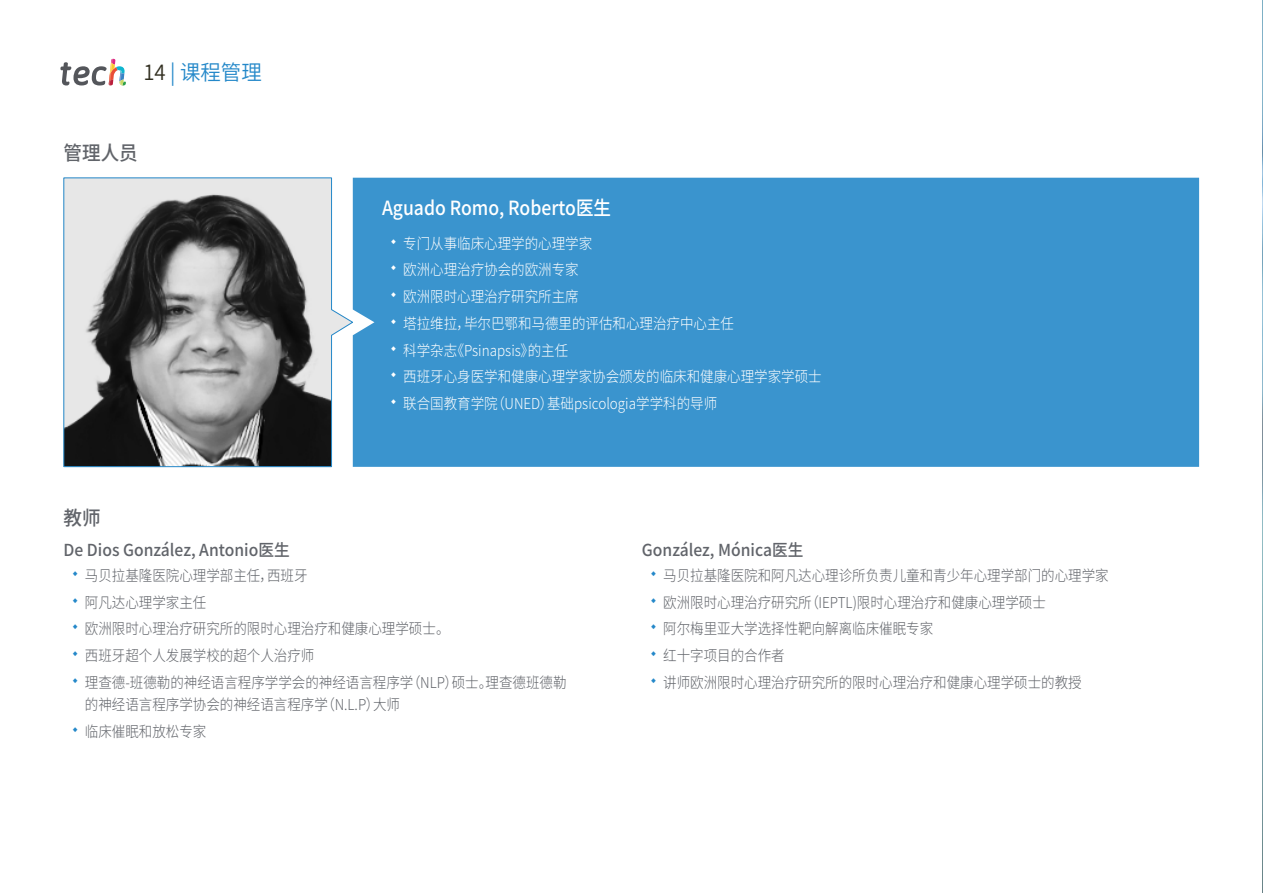
<style>
.page{position:relative;width:1263px;height:893px;background:#fff}
.page>*{position:absolute;margin:0;border:0;box-sizing:border-box;transform-origin:0 0}
.t1{font:21px "Source Han Sans CN";color:#2488c9}
.t2{font:500 19.5px "Source Han Sans CN";color:#fff;scale:.9 1}
.t3{font:500 19.5px "Source Han Sans CN";color:#61646a;scale:.95 1}
.t4{font:500 16.5px "Source Han Sans CN";color:#61646a;scale:.95 1}
.t5{font:300 15px/26.7px "Source Han Sans CN";color:#61646a;scale:.9 1}
.t6{font:300 15px/26.7px "Source Han Sans CN";color:#fff;scale:.9 1}
.s1{color:#312e20}
</style>
<div class="page">
<svg style="left:60px;top:59px;width:66px;height:27px"></svg>
<div style="left:353px;top:178px;width:846px;height:289px;background:#3a94ce"></div>
<svg style="left:63px;top:177px;width:290px;height:290px;background:#8c8d8e"></svg>
<img style="left:1262px;top:0;width:1px;height:893px">
<svg style="left:391px;top:239px;width:5px;height:5px"></svg>
<svg style="left:391px;top:265px;width:5px;height:5px"></svg>
<svg style="left:391px;top:292px;width:5px;height:5px"></svg>
<svg style="left:391px;top:319px;width:5px;height:5px"></svg>
<svg style="left:391px;top:346px;width:5px;height:5px"></svg>
<svg style="left:391px;top:372px;width:5px;height:5px"></svg>
<svg style="left:391px;top:399px;width:5px;height:5px"></svg>
<h1 class="t1" style="left:143px;top:61px;width:120px"><span class="s1">14</span> | 课程管理</h1>
<h2 class="t3" style="left:64px;top:141px;width:80px">管理人员</h2>
<h2 class="t3" style="left:64px;top:507px;width:40px">教师</h2>
<h2 class="t2" style="left:382px;top:196px;width:256px">Aguado Romo, Roberto医生</h2>
<p class="t6" style="left:403px;top:230px;width:466px">专门从事临床心理学的心理学家<br>欧洲心理治疗协会的欧洲专家<br>欧洲限时心理治疗研究所主席<br>塔拉维拉，毕尔巴鄂和马德里的评估和心理治疗中心主任<br>科学杂志《Psinapsis》的主任<br>西班牙心身医学和健康心理学家协会颁发的临床和健康心理学家学硕士联合国教育学院（UNED）基础psicologia学学科的导师</p>
<p class="t4" style="left:64px;top:541px;width:239px">De Dios González, Antonio医生</p>
<p class="t5" style="left:85px;top:562px;width:537px">马贝拉基隆医院心理学部主任，西班牙<br>阿凡达心理学家主任<br>欧洲限时心理治疗研究所的限时心理治疗和健康心理学硕士。<br>西班牙超个人发展学校的超个人治疗师<br>理查德-班德勒的神经语言程序学学会的神经语言程序学（NLP）硕士。理查德班德勒</p>
<p class="t5" style="left:85px;top:692px;width:352px">的神经语言程序学协会的神经语言程序学（N.L.P）大师临床催眠和放松专家</p>
<p class="t4" style="left:642px;top:541px;width:171px">González, Mónica医生</p>
<p class="t5" style="left:663px;top:562px;width:496px">马贝拉基隆医院和阿凡达心理诊所负责儿童和青少年心理学部门的心理学家欧洲限时心理治疗研究所（IEPTL)限时心理治疗和健康心理学硕士<br>阿尔梅里亚大学选择性靶向解离临床催眠专家<br>红十字项目的合作者<br>讲师欧洲限时心理治疗研究所的限时心理治疗和健康心理学硕士的教授</p>
</div>
